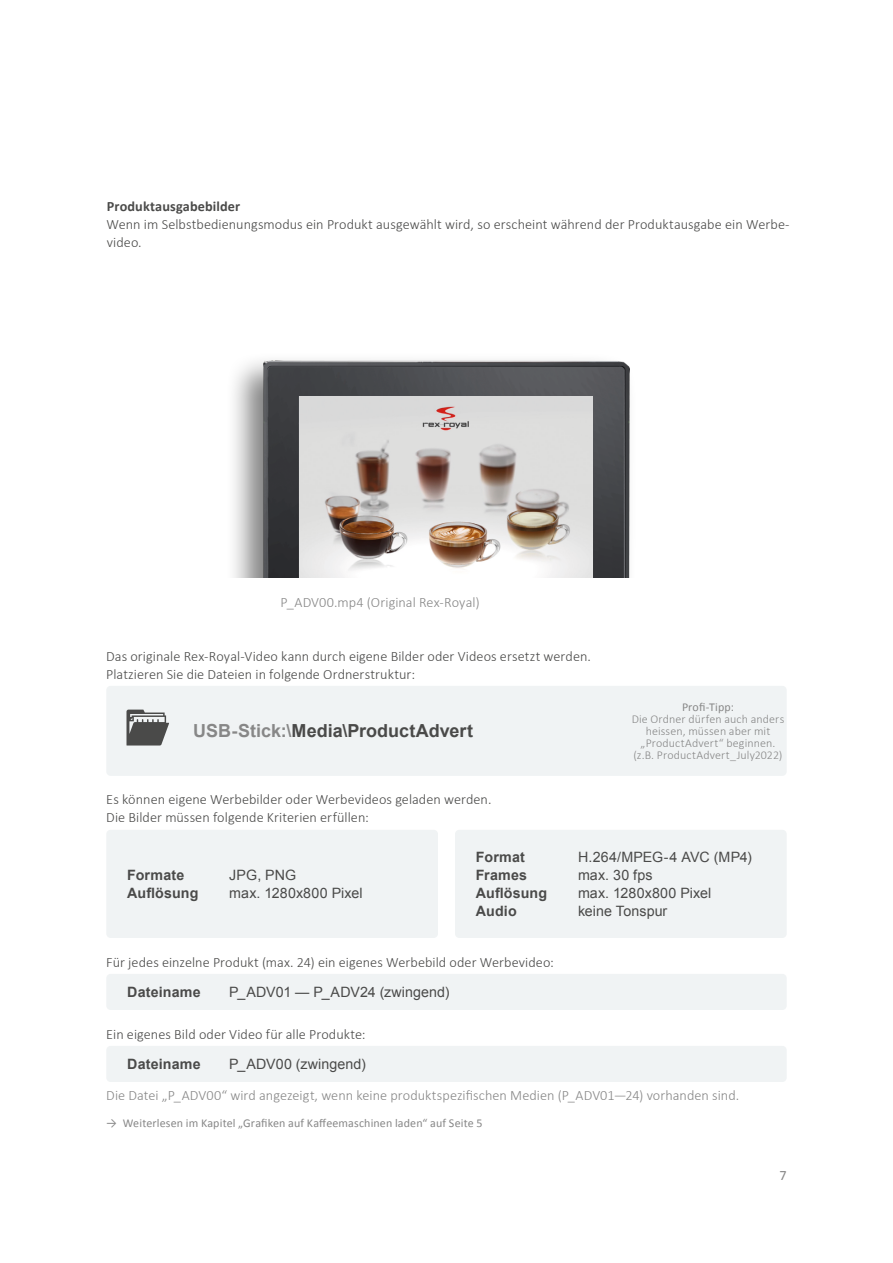
<style>
.page{position:relative;width:893px;height:1263px;background:#fff}
.page>*{position:absolute;margin:0;border:0;box-sizing:border-box;transform-origin:0 0}
.t1{font:700 18px "Arial";color:#4a4a49}
.t2{font:300 14.25px/18px "Calibri";color:#4a4a49}
.t3{font:14.25px "Arial";letter-spacing:.005em;color:#4a4a49}
.t4{font:300 14.25px "Calibri";color:#878787}
.t5{font:700 14.25px "Arial";letter-spacing:.01em;color:#4a4a49}
.t6{font:700 14.25px "Calibri";letter-spacing:.01em;color:#4a4a49}
.t7{font:14.25px "Calibri";color:#878787}
.t8{font:300 12px/12px "Calibri";letter-spacing:.01em;color:#878787;text-align:center}
.t9{font:12px "Calibri";letter-spacing:.01em;color:#878787}
.s1{color:#878787}
</style>
<div class="page">
<div style="left:106px;top:686px;width:681px;height:90px;background:#f0f3f4;border-radius:4px"></div>
<svg style="left:126px;top:710px;width:43px;height:35px"></svg>
<div style="left:106px;top:974px;width:681px;height:36px;background:#f0f3f4;border-radius:4px"></div>
<div style="left:106px;top:1046px;width:681px;height:36px;background:#f0f3f4;border-radius:4px"></div>
<div style="left:106px;top:830px;width:332px;height:108px;background:#f0f3f4;border-radius:4px"></div>
<div style="left:455px;top:830px;width:332px;height:108px;background:#f0f3f4;border-radius:4px"></div>
<div style="left:225px;top:352px;width:413px;height:226px;background:#000;opacity:.5"></div>
<img style="left:264px;top:360px;width:365px;height:218px">
<img style="left:299px;top:396px;width:293px;height:182px">
<p class="t6" style="left:107px;top:197px;width:135px">Produktausgabebilder</p>
<p class="t2" style="left:107px;top:215px;width:685px">Wenn im Selbstbedienungsmodus ein Produkt ausgewählt wird, so erscheint während der Produktausgabe ein Werbe&shy;video.</p>
<p class="t4" style="left:281px;top:593px;width:200px">P_ADV00.mp4 (Original Rex-Royal)</p>
<p class="t2" style="left:106px;top:647px;width:486px">Das originale Rex-Royal-Video kann durch eigene Bilder oder Videos ersetzt werden.<br>Platzieren Sie die Dateien in folgende Ordnerstruktur:</p>
<p class="t1" style="left:193px;top:719px;width:281px"><span class="s1">USB-Stick:\</span>Media\ProductAdvert</p>
<p class="t2" style="left:106px;top:791px;width:387px">Es können eigene Werbebilder oder Werbevideos geladen werden.<br>Die Bilder müssen folgende Kriterien erfüllen:</p>
<p class="t9" style="left:682px;top:700px;width:53px">Profi-Tipp:</p>
<p class="t8" style="left:632px;top:713px;width:154px">Die Ordner dürfen auch anders heissen, müssen aber mit „ProductAdvert“ beginnen. (z.B. ProductAdvert_July2022)</p>
<p class="t5" style="left:127px;top:865px;width:59px">Formate</p>
<p class="t3" style="left:229px;top:866px;width:69px">JPG, PNG</p>
<p class="t5" style="left:127px;top:883px;width:73px">Auflösung</p>
<p class="t3" style="left:229px;top:884px;width:135px">max. 1280x800 Pixel</p>
<p class="t5" style="left:476px;top:847px;width:50px">Format</p>
<p class="t3" style="left:578px;top:848px;width:175px">H.264/MPEG-4 AVC (MP4)</p>
<p class="t5" style="left:476px;top:865px;width:53px">Frames</p>
<p class="t3" style="left:578px;top:866px;width:76px">max. 30 fps</p>
<p class="t5" style="left:476px;top:883px;width:73px">Auflösung</p>
<p class="t3" style="left:578px;top:884px;width:135px">max. 1280x800 Pixel</p>
<p class="t5" style="left:476px;top:901px;width:42px">Audio</p>
<p class="t3" style="left:578px;top:902px;width:91px">keine Tonspur</p>
<p class="t2" style="left:106px;top:953px;width:449px">Für jedes einzelne Produkt (max. 24) ein eigenes Werbebild oder Werbevideo:</p>
<p class="t5" style="left:127px;top:982px;width:75px">Dateiname</p>
<p class="t3" style="left:229px;top:983px;width:222px">P_ADV01 — P_ADV24 (zwingend)</p>
<p class="t2" style="left:106px;top:1025px;width:261px">Ein eigenes Bild oder Video für alle Produkte:</p>
<p class="t5" style="left:127px;top:1054px;width:75px">Dateiname</p>
<p class="t3" style="left:229px;top:1055px;width:138px">P_ADV00 (zwingend)</p>
<p class="t4" style="left:106px;top:1086px;width:634px">Die Datei „P_ADV00“ wird angezeigt, wenn keine produktspezifischen Medien (P_ADV01—24) vorhanden sind.</p>
<p class="t9" style="left:106px;top:1115px;width:378px">→ Weiterlesen im Kapitel „Grafiken auf Kaffeemaschinen laden“ auf Seite 5</p>
<p class="t7" style="left:779px;top:1166px;width:9px">7</p>
</div>
